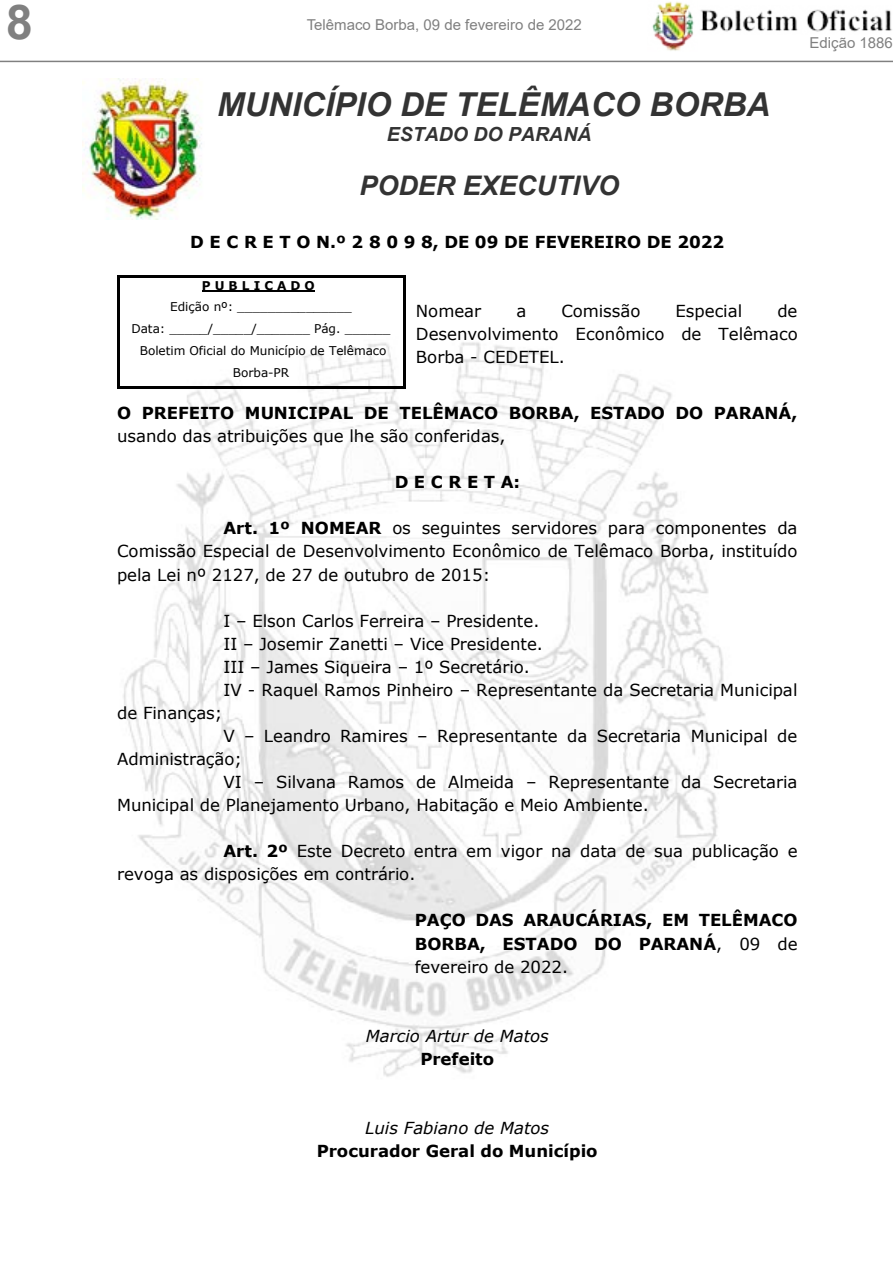
<style>
.page{position:relative;width:893px;height:1263px;background:#fff}
.page>*{position:absolute;margin:0;border:0;box-sizing:border-box;transform-origin:0 0}
.t1{font:700 48px "Arial";color:#808080}
.t2{font:italic 700 33px "Arial";color:#333}
.t3{font:italic 700 27px "Arial";color:#333}
.t4{font:italic 700 19.5px "Arial";color:#333}
.t5{font:16.5px/23.1px "Verdana";color:#000;text-align:justify}
.t6{font:700 16.5px/23.1px "Verdana";color:#000;text-align:justify}
.t7{font:italic 16.5px "Verdana";color:#000}
.t8{font:15px "Arial";color:#808080}
.t9{font:12px/21.9px "Verdana";letter-spacing:-.005em;color:#000;text-align:center}
.t10{font:700 12px "Verdana";color:#000}
.s1{font-weight:700}
.s2{font-weight:400}
</style>
<div class="page">
<img style="left:700px;top:9px;width:192px;height:23px">
<img style="left:652px;top:1px;width:42px;height:50px">
<hr style="left:0;top:61px;width:893px;height:1px;background:#808080">
<img style="left:82px;top:79px;width:120px;height:140px">
<img style="left:119px;top:302px;width:605px;height:775px">
<hr style="left:202px;top:290px;width:113px;height:2px;background:#000">
<hr style="left:119px;top:275px;width:284px;height:2px;background:#000">
<hr style="left:117px;top:278px;width:2px;height:109px;background:#000">
<hr style="left:119px;top:387px;width:284px;height:2px;background:#000">
<hr style="left:403px;top:278px;width:2px;height:109px;background:#000">
<h1 class="t1" style="left:6px;top:-11px;width:28px">8</h1>
<p class="t8" style="left:307px;top:15px;width:277px">Telêmaco Borba, 09 de fevereiro de 2022</p>
<h2 class="t2" style="left:217px;top:82px;width:555px">MUNICÍPIO DE TELÊMACO BORBA</h2>
<p class="t4" style="left:387px;top:121px;width:206px">ESTADO DO PARANÁ</p>
<h3 class="t3" style="left:359px;top:167px;width:261px">PODER EXECUTIVO</h3>
<p class="t8" style="left:810px;top:33px;width:85px">Edição 1886</p>
<p class="t6" style="left:190px;top:230px;width:535px">D E C R E T O N.º 2 8 0 9 8, DE 09 DE FEVEREIRO DE 2022</p>
<p class="t10" style="left:202px;top:277px;width:115px">P U B L I C A D O</p>
<p class="t9" style="left:131px;top:296px;width:261px">Edição nº: _______________<br>Data: _____/_____/_______ Pág. ______<br>Boletim Oficial do Município de Telêmaco<br>Borba-PR</p>
<p class="t5" style="left:416px;top:299px;width:67px">Nomear</p>
<p class="t5" style="left:516px;top:299px;width:11px">a</p>
<p class="t5" style="left:561px;top:299px;width:81px">Comissão</p>
<p class="t5" style="left:675px;top:299px;width:68px">Especial</p>
<p class="t5" style="left:416px;top:299px;width:383px;text-indent:361px">de Desenvolvimento Econômico de Telêmaco Borba - CEDETEL.</p>
<p class="t6" style="left:117px;top:401px;width:682px">O PREFEITO MUNICIPAL DE TELÊMACO BORBA, ESTADO DO PARANÁ,</p>
<p class="t5" style="left:117px;top:424px;width:390px">usando das atribuições que lhe são conferidas,</p>
<p class="t6" style="left:395px;top:470px;width:127px">D E C R E T A:</p>
<p class="t5" style="left:117px;top:517px;width:682px;text-indent:106px"><span class="s1">Art. 1º NOMEAR</span> os seguintes servidores para componentes da Comissão Especial de Desenvolvimento Econômico de Telêmaco Borba, instituído pela Lei nº 2127, de 27 de outubro de 2015:</p>
<p class="t5" style="left:223px;top:609px;width:576px;text-align:left">I – Elson Carlos Ferreira – Presidente.<br>II – Josemir Zanetti – Vice Presidente.<br>III – James Siqueira – 1º Secretário.<br>IV - Raquel Ramos Pinheiro – Representante da Secretaria Municipal</p>
<p class="t5" style="left:117px;top:701px;width:107px">de Finanças;</p>
<p class="t5" style="left:223px;top:724px;width:575px">V – Leandro Ramires – Representante da Secretaria Municipal de</p>
<p class="t5" style="left:117px;top:747px;width:127px">Administração;</p>
<p class="t5" style="left:223px;top:770px;width:575px">VI – Silvana Ramos de Almeida – Representante da Secretaria</p>
<p class="t5" style="left:117px;top:793px;width:533px">Municipal de Planejamento Urbano, Habitação e Meio Ambiente.</p>
<p class="t5" style="left:117px;top:839px;width:682px;text-indent:106px"><span class="s1">Art. 2º</span> Este Decreto entra em vigor na data de sua publicação e revoga as disposições em contrário.</p>
<p class="t6" style="left:415px;top:908px;width:384px">PAÇO DAS ARAUCÁRIAS, EM TELÊMACO BORBA, ESTADO DO PARANÁ<span class="s2">, 09 de fevereiro de 2022.</span></p>
<p class="t7" style="left:366px;top:1024px;width:184px">Marcio Artur de Matos</p>
<p class="t6" style="left:420px;top:1047px;width:75px">Prefeito</p>
<p class="t7" style="left:365px;top:1117px;width:185px">Luis Fabiano de Matos</p>
<p class="t6" style="left:317px;top:1139px;width:282px">Procurador Geral do Município</p>
</div>
